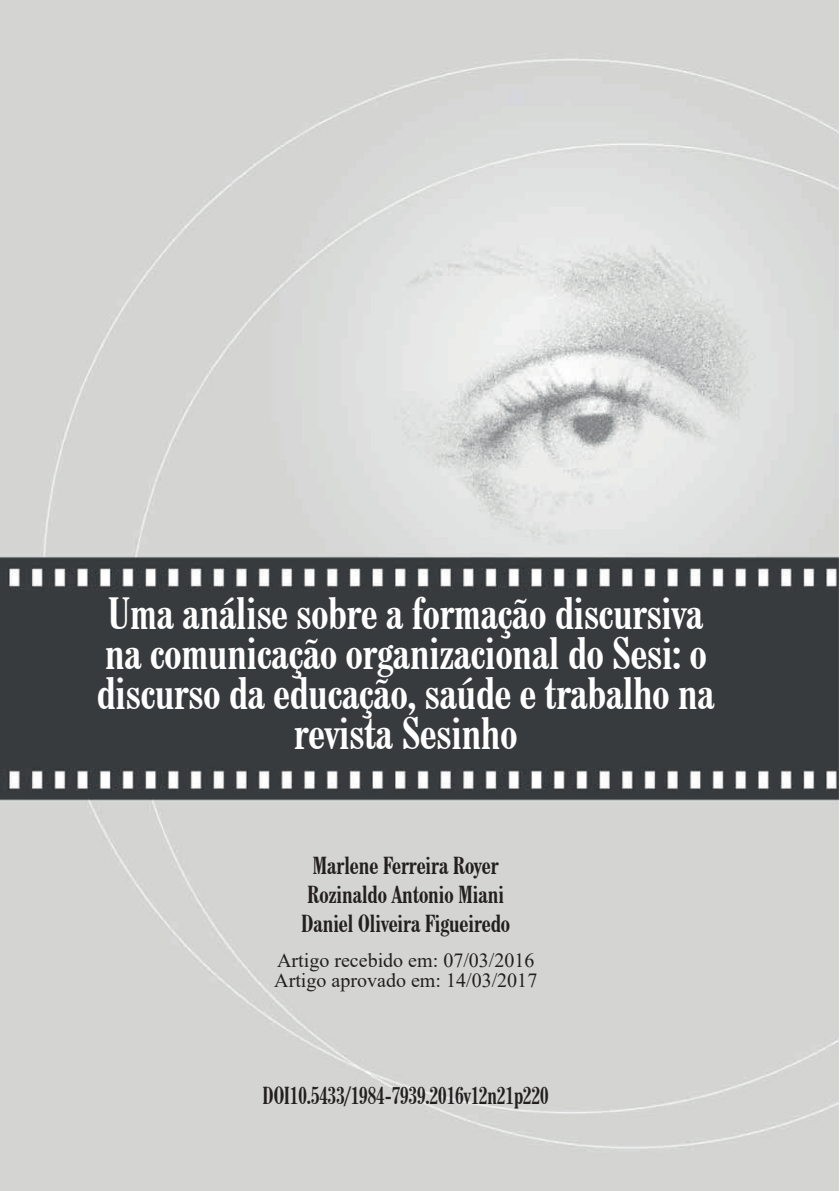
<style>
.page{position:relative;width:840px;height:1191px;background:#fff}
.page>*{position:absolute;margin:0;border:0;box-sizing:border-box;transform-origin:0 0}
.capa{font:700 condensed 44px/40px "Century Schoolbook BT";color:#fff;text-align:center}
.autores_capa{font:700 condensed 24px "Century Schoolbook BT";color:#231f20}
.autores_capa-2{font:700 condensed 24px "Century Schoolbook BT";color:#231f20;scale:.9 1}
.recebido{font:20px "Times New Roman";color:#231f20}
</style>
<div class="page">
<img style="left:0;top:0;width:839px;height:1191px">
<p class="capa" style="left:97px;top:593px;width:619px">Uma análise sobre a formação discursiva na comunicação organizacional do Sesi: o discurso da educação, saúde e trabalho na revista Sesinho</p>
<p class="autores_capa" style="left:313px;top:851px;width:187px">Marlene Ferreira Royer</p>
<p class="autores_capa" style="left:307px;top:879px;width:198px">Rozinaldo Antonio Miani</p>
<p class="autores_capa" style="left:301px;top:908px;width:210px">Daniel Oliveira Figueiredo</p>
<p class="recebido" style="left:277px;top:946px;width:259px">Artigo recebido em: 07/03/2016</p>
<p class="recebido" style="left:274px;top:966px;width:264px">Artigo aprovado em: 14/03/2017</p>
<p class="autores_capa-2" style="left:263px;top:1080px;width:319px">DOI10.5433/1984-7939.2016v12n21p220</p>
</div>
